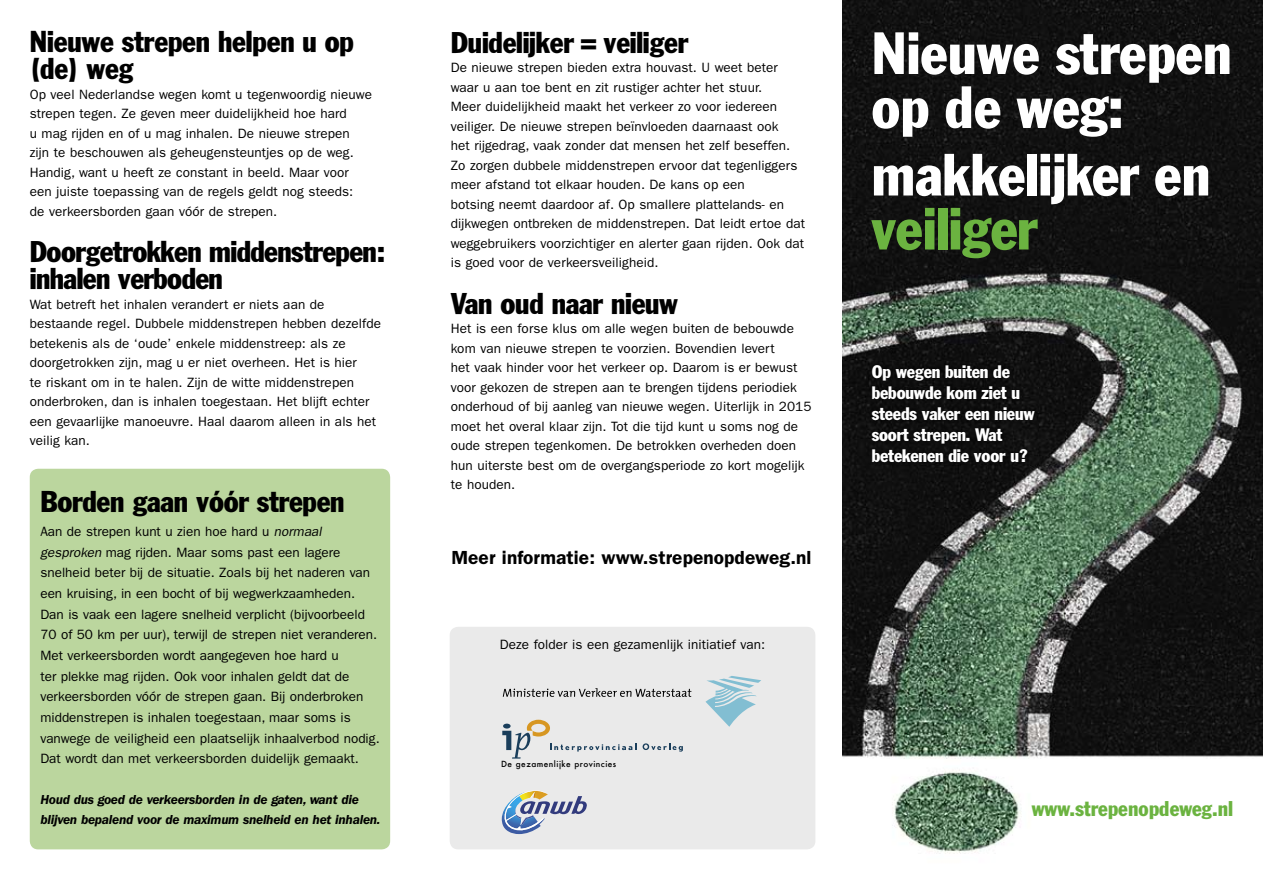
<style>
.page{position:relative;width:1263px;height:893px;background:#fff}
.page>*{position:absolute;margin:0;border:0;box-sizing:border-box;transform-origin:0 0}
.t1{font:condensed 58.5px/54px "Franklin Gothic Std";color:#fff}
.t2{font:condensed 58.5px "Franklin Gothic Std";color:#6bb340}
.t3{font:condensed 30px/27px "FR20";color:#000}
.t4{font:condensed 21px "Franklin Gothic Std";color:#6bb340}
.t5{font:600 19.05px "ITC Franklin Gothic Std";letter-spacing:.005em;color:#000}
.t6{font:condensed 18px/21px "FR20";color:#fff}
.t7{font:13.5px/19.5px "ITC Franklin Gothic Std";letter-spacing:.005em;color:#000}
.t8{font:italic 600 13.5px/20.7px "ITC Franklin Gothic Std";letter-spacing:-.02em;color:#000}
.t9{font:500 8.25px "Futura";letter-spacing:.06em;color:#000}
.s1{font-style:italic}
</style>
<div class="page">
<div style="left:30px;top:469px;width:360px;height:380px;background:#bbd69e;border-radius:9px"></div>
<div style="left:450px;top:627px;width:365px;height:222px;background:#eaeaea;border-radius:9px"></div>
<svg style="left:502px;top:790px;width:85px;height:45px"></svg>
<svg style="left:503px;top:688px;width:188px;height:9px"></svg>
<svg style="left:705px;top:676px;width:56px;height:51px"></svg>
<img style="left:842px;top:0;width:421px;height:854px">
<svg style="left:643px;top:743px;width:40px;height:9px"></svg>
<svg style="left:502px;top:720px;width:134px;height:39px"></svg>
<div style="left:867px;top:360px;width:172px;height:107px;background:#0c0c0c"></div>
<h2 class="t3" style="left:30px;top:29px;width:325px">Nieuwe strepen helpen u op (de) weg</h2>
<p class="t7" style="left:30px;top:85px;width:344px">Op veel Nederlandse wegen komt u tegenwoordig nieuwe strepen tegen. Ze geven meer duidelijkheid hoe hard<br>u mag rijden en of u mag inhalen. De nieuwe strepen zijn te beschouwen als geheugensteuntjes op de weg.<br>Handig, want u heeft ze constant in beeld. Maar voor een juiste toepassing van de regels geldt nog steeds:<br>de verkeersborden gaan vóór de strepen.</p>
<h2 class="t3" style="left:30px;top:239px;width:356px">Doorgetrokken middenstrepen: inhalen verboden</h2>
<p class="t7" style="left:30px;top:295px;width:353px">Wat betreft het inhalen verandert er niets aan de bestaande regel. Dubbele middenstrepen hebben dezelfde betekenis als de ‘oude’ enkele middenstreep: als ze doorgetrokken zijn, mag u er niet overheen. Het is hier<br>te riskant om in te halen. Zijn de witte middenstrepen onderbroken, dan is inhalen toegestaan. Het blijft echter een gevaarlijke manoeuvre. Haal daarom alleen in als het veilig kan.</p>
<h2 class="t3" style="left:40px;top:488px;width:305px">Borden gaan vóór strepen</h2>
<p class="t7" style="left:40px;top:521px;width:341px;line-height:20.7px">Aan de strepen kunt u zien hoe hard u <span class="s1">normaal gesproken</span> mag rijden. Maar soms past een lagere snelheid beter bij de situatie. Zoals bij het naderen van een kruising, in een bocht of bij wegwerkzaamheden.<br>Dan is vaak een lagere snelheid verplicht (bijvoorbeeld 70 of 50 km per uur), terwijl de strepen niet veranderen.<br>Met verkeersborden wordt aangegeven hoe hard u<br>ter plekke mag rijden. Ook voor inhalen geldt dat de verkeersborden vóór de strepen gaan. Bij onderbroken middenstrepen is inhalen toegestaan, maar soms is vanwege de veiligheid een plaatselijk inhaalverbod nodig.<br>Dat wordt dan met verkeersborden duidelijk gemaakt.</p>
<p class="t8" style="left:40px;top:789px;width:342px">Houd dus goed de verkeersborden in de gaten, want die blijven bepalend voor de maximum snelheid en het inhalen.</p>
<h2 class="t3" style="left:451px;top:29px;width:239px">Duidelijker = veiliger</h2>
<p class="t7" style="left:451px;top:58px;width:356px">De nieuwe strepen bieden extra houvast. U weet beter waar u aan toe bent en zit rustiger achter het stuur.<br>Meer duidelijkheid maakt het verkeer zo voor iedereen veiliger. De nieuwe strepen beïnvloeden daarnaast ook<br>het rijgedrag, vaak zonder dat mensen het zelf beseffen.<br>Zo zorgen dubbele middenstrepen ervoor dat tegenliggers meer afstand tot elkaar houden. De kans op een<br>botsing neemt daardoor af. Op smallere plattelands- en dijkwegen ontbreken de middenstrepen. Dat leidt ertoe dat weggebruikers voorzichtiger en alerter gaan rijden. Ook dat is goed voor de verkeersveiligheid.</p>
<h2 class="t3" style="left:451px;top:290px;width:228px">Van oud naar nieuw</h2>
<p class="t7" style="left:451px;top:319px;width:362px">Het is een forse klus om alle wegen buiten de bebouwde kom van nieuwe strepen te voorzien. Bovendien levert<br>het vaak hinder voor het verkeer op. Daarom is er bewust voor gekozen de strepen aan te brengen tijdens periodiek onderhoud of bij aanleg van nieuwe wegen. Uiterlijk in 2015 moet het overal klaar zijn. Tot die tijd kunt u soms nog de oude strepen tegenkomen. De betrokken overheden doen hun uiterste best om de overgangsperiode zo kort mogelijk te houden.</p>
<h3 class="t5" style="left:451px;top:546px;width:362px">Meer informatie: www.strepenopdeweg.nl</h3>
<p class="t7" style="left:500px;top:635px;width:267px">Deze folder is een gezamenlijk initiatief van:</p>
<p class="t9" style="left:501px;top:758px;width:117px">De gezamenlijke provincies</p>
<h1 class="t1" style="left:872px;top:26px;width:362px">Nieuwe strepen op de weg:</h1>
<h1 class="t1" style="left:872px;top:148px;width:340px">makkelijker en</h1>
<h1 class="t2" style="left:872px;top:193px;width:167px">veiliger</h1>
<h3 class="t6" style="left:872px;top:361px;width:164px">Op wegen buiten de bebouwde kom ziet u steeds vaker een nieuw soort strepen. Wat betekenen die voor u?</h3>
<h3 class="t4" style="left:1032px;top:796px;width:203px">www.strepenopdeweg.nl</h3>
</div>
